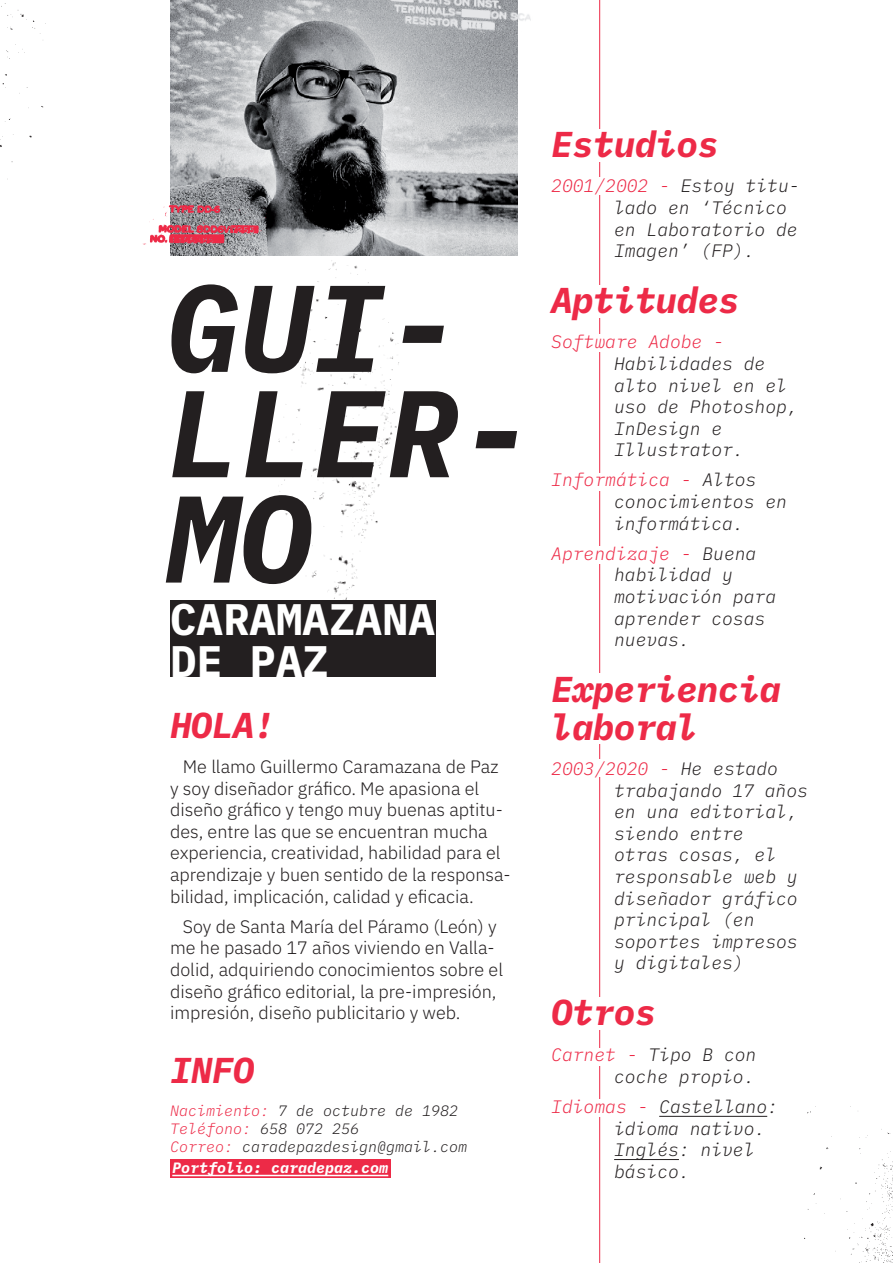
<style>
.page{position:relative;width:893px;height:1263px;background:#fff}
.page>*{position:absolute;margin:0;border:0;box-sizing:border-box;transform-origin:0 0}
.t1{font:italic 700 123.15px/105.3px "IBM Plex Mono";color:#231f20}
.t2{font:700 44.1px/41.8px "IBM Plex Mono";color:#fff}
.t3{font:italic 700 36px/37.8px "IBM Plex Mono";letter-spacing:-.02em;color:#ed2a47}
.t4{font:italic 300 18px/21.6px "IBM Plex Mono";color:#231f20}
.t5{font:300 18px/21.6px "IBM Plex Sans";color:#231f20}
.t6{font:italic 300 15px "IBM Plex Mono";color:#231f20}
.t7{font:italic 700 15px "IBM Plex Mono";color:#fff}
.t8{font:italic 300 15px "IBM Plex Mono";color:#ed2a47}
.s1{color:#ed2a47}
.s2{color:#231f20}
</style>
<div class="page">
<img style="left:804px;top:1106px;width:89px;height:157px">
<img style="left:0;top:3px;width:46px;height:176px">
<img style="left:252px;top:255px;width:157px;height:346px">
<hr style="left:599px;top:0;width:1px;height:1263px;background:#ed2a47">
<div style="left:594px;top:177px;width:11px;height:18px;background:#fff"></div>
<div style="left:594px;top:334px;width:11px;height:18px;background:#fff"></div>
<div style="left:594px;top:473px;width:11px;height:18px;background:#fff"></div>
<div style="left:594px;top:546px;width:11px;height:18px;background:#fff"></div>
<div style="left:594px;top:760px;width:11px;height:17px;background:#fff"></div>
<div style="left:594px;top:1048px;width:11px;height:18px;background:#fff"></div>
<div style="left:594px;top:1099px;width:11px;height:18px;background:#fff"></div>
<div style="left:551px;top:674px;width:230px;height:70px;background:#fff"></div>
<hr style="left:659px;top:1116px;width:108px;height:1px;background:#231f20">
<hr style="left:614px;top:1159px;width:65px;height:1px;background:#231f20">
<div style="left:551px;top:997px;width:105px;height:32px;background:#fff"></div>
<div style="left:551px;top:129px;width:168px;height:32px;background:#fff"></div>
<div style="left:551px;top:285px;width:189px;height:32px;background:#fff"></div>
<img style="left:170px;top:0;width:347px;height:255px">
<div style="left:170px;top:1160px;width:220px;height:18px;background:#ed2a47"></div>
<hr style="left:172px;top:1175px;width:216px;height:1px;background:#fff">
<div style="left:170px;top:601px;width:265px;height:76px;background:#231f20"></div>
<img style="left:143px;top:204px;width:126px;height:42px">
<img style="left:390px;top:0;width:141px;height:37px">
<p class="t1" style="left:166px;top:265px;width:367px">GUI-<br>LLER-<br>MO</p>
<p class="t2" style="left:170px;top:595px;width:267px">CARAMAZANA<br>DE PAZ</p>
<p class="t3" style="left:170px;top:703px;width:107px">HOLA!</p>
<p class="t5" style="left:170px;top:754px;width:342px;text-indent:13px">Me llamo Guillermo Caramazana de Paz y soy diseñador gráfico. Me apasiona el diseño gráfico y tengo muy buenas aptitu&shy;des, entre las que se encuentran mucha experiencia, creatividad, habilidad para el aprendizaje y buen sentido de la responsa&shy;bilidad, implicación, calidad y eficacia.</p>
<p class="t5" style="left:170px;top:914px;width:334px;text-indent:13px">Soy de Santa María del Páramo (León) y me he pasado 17 años viviendo en Valla&shy;dolid, adquiriendo conocimientos sobre el diseño gráfico editorial, la pre-impresión, impresión, diseño publicitario y web.</p>
<p class="t3" style="left:170px;top:1049px;width:86px">INFO</p>
<p class="t6" style="left:170px;top:1100px;width:289px"><span class="s1">Nacimiento:</span> 7 de octubre de 1982</p>
<p class="t8" style="left:170px;top:1118px;width:190px">Teléfono: <span class="s2">658 072 256</span></p>
<p class="t6" style="left:170px;top:1136px;width:298px"><span class="s1">Correo:</span> caradepazdesign@gmail.com</p>
<p class="t7" style="left:172px;top:1156px;width:218px">Portfolio: caradepaz.com</p>
<p class="t3" style="left:551px;top:122px;width:169px">Estudios</p>
<p class="t4" style="left:614px;top:174px;width:187px;text-indent:-63px"><span class="s1">2001/2002 -</span> Estoy titu&shy;lado en ‘Técnico en Laboratorio de<br>Imagen’ (FP).</p>
<p class="t3" style="left:551px;top:278px;width:190px">Aptitudes</p>
<p class="t4" style="left:614px;top:330px;width:185px;text-indent:-63px"><span class="s1">Software Adobe -<br></span>Habilidades de alto nivel en el uso de Photoshop,<br>InDesign e<br>Illustrator.</p>
<p class="t4" style="left:614px;top:468px;width:174px;text-indent:-63px"><span class="s1">Informática -</span> Altos conocimientos en informática.</p>
<p class="t4" style="left:614px;top:541px;width:163px;text-indent:-63px"><span class="s1">Aprendizaje -</span> Buena habilidad y motivación para aprender cosas nuevas.</p>
<p class="t3" style="left:551px;top:667px;width:231px">Experiencia laboral</p>
<p class="t4" style="left:614px;top:756px;width:195px;text-indent:-63px"><span class="s1">2003/2020 -</span> He estado trabajando 17 años en una editorial, siendo entre<br>otras cosas, el responsable web y diseñador gráfico principal (en soportes impresos y digitales)</p>
<p class="t3" style="left:551px;top:990px;width:107px">Otros</p>
<p class="t4" style="left:551px;top:1043px;width:207px;text-align:right"><span class="s1">Carnet -</span> Tipo B con coche propio.</p>
<p class="t4" style="left:614px;top:1094px;width:165px;text-indent:-63px"><span class="s1">Idiomas -</span> Castellano: idioma nativo.<br>Inglés: nivel básico.</p>
</div>
